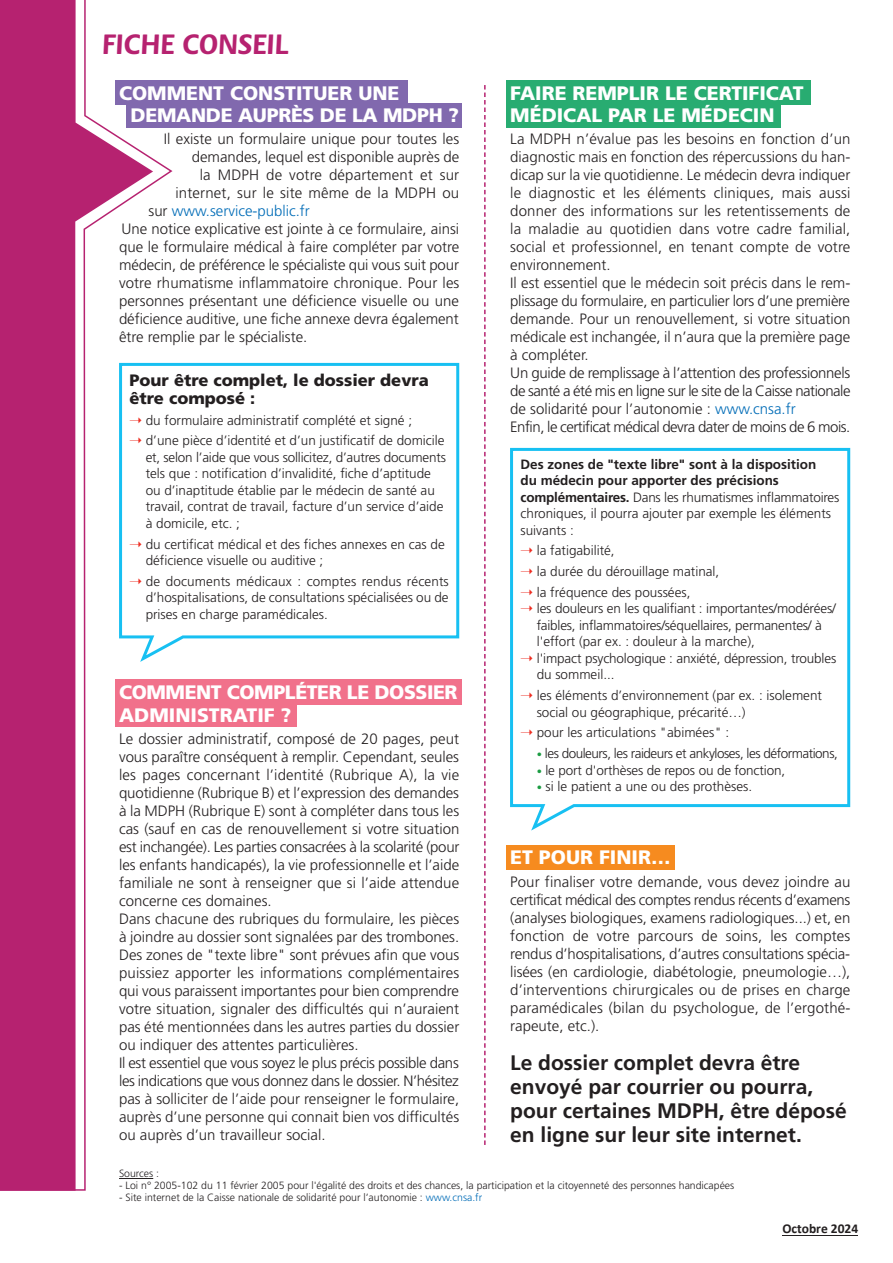
<style>
.page{position:relative;width:893px;height:1263px;background:#fff}
.page>*{position:absolute;margin:0;border:0;box-sizing:border-box;transform-origin:0 0}
.t1{font:700 30px "Flora";color:#b62270}
.t2{font:700 21px/24px "Frutiger";color:#231f20}
.t3{font:900 19.5px/22.5px "Frutiger";color:#fff}
.t4{font:900 19.5px/22.5px "Frutiger";letter-spacing:-.02em;color:#fff}
.t5{font:900 16.5px/18px "Frutiger";color:#231f20}
.t6{font:300 15px/18px "Frutiger";color:#231f20}
.t7{font:300 15px "Frutiger";color:#006cb7}
.t8{font:300 13.5px/16.5px "Frutiger";color:#231f20}
.t9{font:700 13.5px/16.5px "Frutiger";color:#231f20}
.t10{font:300 13.5px "Frutiger";letter-spacing:-.035em;color:#231f20}
.t11{font:700 13.5px "Calibri";color:#231f20}
.t12{font:300 10.5px "Frutiger";color:#231f20}
.s1{color:#231f20}
.s2{color:#ee2e22}
.s3{color:#006cb7}
.s4{font-weight:300}
.s5{font-size:10.5px;color:#1b9c42}
</style>
<div class="page">
<div style="left:506px;top:845px;width:168px;height:25px;background:#f68b1f"></div>
<div style="left:506px;top:80px;width:304px;height:25px;background:#28ac71"></div>
<div style="left:506px;top:100px;width:274px;height:28px;background:#28ac71"></div>
<div style="left:115px;top:679px;width:346px;height:25px;background:#f1718b"></div>
<div style="left:115px;top:701px;width:182px;height:26px;background:#f1718b"></div>
<div style="left:115px;top:80px;width:292px;height:25px;background:#8169ae"></div>
<div style="left:126px;top:103px;width:335px;height:25px;background:#8169ae"></div>
<hr style="left:782px;top:1235px;width:76px;height:1px;background:#231f20">
<svg style="left:0;top:0;width:153px;height:1191px;fill:#b62270"></svg>
<svg style="left:484px;top:85px;width:2px;height:1060px"></svg>
<svg style="left:119px;top:363px;width:340px;height:299px"></svg>
<svg style="left:510px;top:448px;width:340px;height:382px"></svg>
<hr style="left:119px;top:1178px;width:34px;height:1px;background:#231f20">
<h1 class="t1" style="left:102px;top:26px;width:188px">FICHE CONSEIL</h1>
<h3 class="t3" style="left:131px;top:82px;width:330px;text-indent:-12px">COMMENT CONSTITUER UNE<br>DEMANDE AUPRÈS DE LA MDPH ?</h3>
<p class="t6" style="left:164px;top:131px;width:297px">Il existe un formulaire unique pour toutes les</p>
<p class="t6" style="left:192px;top:149px;width:269px">demandes, lequel est disponible auprès de</p>
<p class="t6" style="left:200px;top:167px;width:261px">la MDPH de votre département et sur</p>
<p class="t6" style="left:175px;top:185px;width:285px">internet, sur le site même de la MDPH ou</p>
<p class="t7" style="left:148px;top:205px;width:163px"><span class="s1">sur</span> www.service-public.fr</p>
<p class="t6" style="left:122px;top:221px;width:339px">Une notice explicative est jointe à ce formulaire, ainsi</p>
<p class="t6" style="left:119px;top:239px;width:342px">que le formulaire médical à faire compléter par votre</p>
<p class="t6" style="left:119px;top:257px;width:341px">médecin, de préférence le spécialiste qui vous suit pour</p>
<p class="t6" style="left:119px;top:275px;width:342px">votre rhumatisme inflammatoire chronique. Pour les</p>
<p class="t6" style="left:119px;top:293px;width:341px">personnes présentant une déficience visuelle ou une</p>
<p class="t6" style="left:119px;top:311px;width:341px">déficience auditive, une fiche annexe devra également</p>
<p class="t6" style="left:119px;top:329px;width:190px">être remplie par le spécialiste.</p>
<p class="t5" style="left:130px;top:371px;width:301px">Pour être complet, le dossier devra être composé :</p>
<p class="t8" style="left:130px;top:410px;width:317px;line-height:20.7px"><span class="s2">➝</span> du formulaire administratif complété et signé ;<br><span class="s2">➝</span> d’une pièce d’identité et d’un justificatif de domicile</p>
<p class="t8" style="left:146px;top:450px;width:302px">et, selon l’aide que vous sollicitez, d’autres documents tels que : notification d’invalidité, fiche d’aptitude ou d’inaptitude établie par le médecin de santé au travail, contrat de travail, facture d’un service d’aide à domicile, etc. ;</p>
<p class="t8" style="left:146px;top:537px;width:301px;text-indent:-16px"><span class="s2">➝</span> du certificat médical et des fiches annexes en cas de déficience visuelle ou auditive ;</p>
<p class="t8" style="left:146px;top:574px;width:305px;text-align:justify;text-indent:-16px"><span class="s2">➝</span> de documents médicaux : comptes rendus récents d’hospitalisations, de consultations spécialisées ou de prises en charge paramédicales.</p>
<h3 class="t4" style="left:119px;top:681px;width:340px">COMMENT COMPLÉTER LE DOSSIER<br>ADMINISTRATIF ?</h3>
<p class="t6" style="left:119px;top:731px;width:342px">Le dossier administratif, composé de 20 pages, peut vous paraître conséquent à remplir. Cependant, seules les pages concernant l’identité (Rubrique A), la vie quotidienne (Rubrique B) et l’expression des demandes à la MDPH (Rubrique E) sont à compléter dans tous les cas (sauf en cas de renouvellement si votre situation est inchangée). Les parties consacrées à la scolarité (pour les enfants handicapés), la vie professionnelle et l’aide familiale ne sont à renseigner que si l’aide attendue concerne ces domaines.<br>Dans chacune des rubriques du formulaire, les pièces à joindre au dossier sont signalées par des trombones.<br>Des zones de "texte libre" sont prévues afin que vous puissiez apporter les informations complémentaires qui vous paraissent importantes pour bien comprendre votre situation, signaler des difficultés qui n’auraient pas été mentionnées dans les autres parties du dossier ou indiquer des attentes particulières.<br>Il est essentiel que vous soyez le plus précis possible dans les indications que vous donnez dans le dossier. N’hésitez pas à solliciter de l’aide pour renseigner le formulaire, auprès d’une personne qui connait bien vos difficultés ou auprès d’un travailleur social.</p>
<h3 class="t3" style="left:510px;top:82px;width:295px">FAIRE REMPLIR LE CERTIFICAT<br>MÉDICAL PAR LE MÉDECIN</h3>
<p class="t6" style="left:510px;top:131px;width:342px">La MDPH n’évalue pas les besoins en fonction d’un diagnostic mais en fonction des répercussions du han&shy;dicap sur la vie quotidienne. Le médecin devra indiquer le diagnostic et les éléments cliniques, mais aussi donner des informations sur les retentissements de la maladie au quotidien dans votre cadre familial, social et professionnel, en tenant compte de votre environnement.<br>Il est essentiel que le médecin soit précis dans le rem&shy;plissage du formulaire, en particulier lors d’une première demande. Pour un renouvellement, si votre situation médicale est inchangée, il n’aura que la première page à compléter.<br>Un guide de remplissage à l’attention des professionnels de santé a été mis en ligne sur le site de la Caisse nationale de solidarité pour l’autonomie : <span class="s3">www.cnsa.fr<br></span>Enfin, le certificat médical devra dater de moins de 6 mois.</p>
<p class="t9" style="left:521px;top:457px;width:320px">Des zones de "texte libre" sont à la disposition<br>du médecin pour apporter des précisions complémentaires. <span class="s4">Dans les rhumatismes inflammatoires chroniques, il pourra ajouter par exemple les éléments suivants :</span></p>
<p class="t8" style="left:521px;top:541px;width:200px;line-height:20.7px"><span class="s2">➝</span> la fatigabilité,<br><span class="s2">➝</span> la durée du dérouillage matinal, <span class="s2">➝</span> la fréquence des poussées,</p>
<p class="t8" style="left:521px;top:601px;width:317px"><span class="s2">➝</span> les douleurs en les qualifiant : importantes/modérées/</p>
<p class="t8" style="left:537px;top:618px;width:287px">faibles, inflammatoires/séquellaires, permanentes/ à</p>
<p class="t8" style="left:537px;top:634px;width:220px">l'effort (par ex. : douleur à la marche),</p>
<p class="t8" style="left:521px;top:651px;width:317px"><span class="s2">➝</span> l'impact psychologique : anxiété, dépression, troubles</p>
<p class="t8" style="left:537px;top:667px;width:79px">du sommeil...</p>
<p class="t8" style="left:537px;top:688px;width:287px;text-indent:-16px"><span class="s2">➝</span> les éléments d’environnement (par ex. : isolement social ou géographique, précarité…)</p>
<p class="t8" style="left:521px;top:725px;width:210px"><span class="s2">➝</span> pour les articulations "abimées" :</p>
<p class="t10" style="left:537px;top:748px;width:303px"><span class="s5">•</span> les douleurs, les raideurs et ankyloses, les déformations,</p>
<p class="t8" style="left:537px;top:763px;width:250px"><span class="s5">•</span> le port d'orthèses de repos ou de fonction,</p>
<p class="t8" style="left:537px;top:779px;width:217px"><span class="s5">•</span> si le patient a une ou des prothèses.</p>
<h3 class="t3" style="left:510px;top:847px;width:162px">ET POUR FINIR…</h3>
<p class="t6" style="left:510px;top:873px;width:342px;text-align:justify">Pour finaliser votre demande, vous devez joindre au certificat médical des comptes rendus récents d’examens (analyses biologiques, examens radiologiques...) et, en fonction de votre parcours de soins, les comptes rendus d’hospitalisations, d’autres consultations spécia&shy;lisées (en cardiologie, diabétologie, pneumologie…), d’interventions chirurgicales ou de prises en charge paramédicales (bilan du psychologue, de l’ergothé - rapeute, etc.).</p>
<h2 class="t2" style="left:510px;top:1052px;width:338px">Le dossier complet devra être envoyé par courrier ou pourra, pour certaines MDPH, être déposé en ligne sur leur site internet.</h2>
<p class="t12" style="left:119px;top:1169px;width:42px">Sources :</p>
<p class="t12" style="left:119px;top:1181px;width:617px">- Loi n° 2005-102 du 11 février 2005 pour l'égalité des droits et des chances, la participation et la citoyenneté des personnes handicapées</p>
<p class="t12" style="left:119px;top:1193px;width:365px">- Site internet de la Caisse nationale de solidarité pour l’autonomie : <span class="s3">www.cnsa.fr</span></p>
<p class="t11" style="left:782px;top:1219px;width:77px">Octobre 2024</p>
</div>
